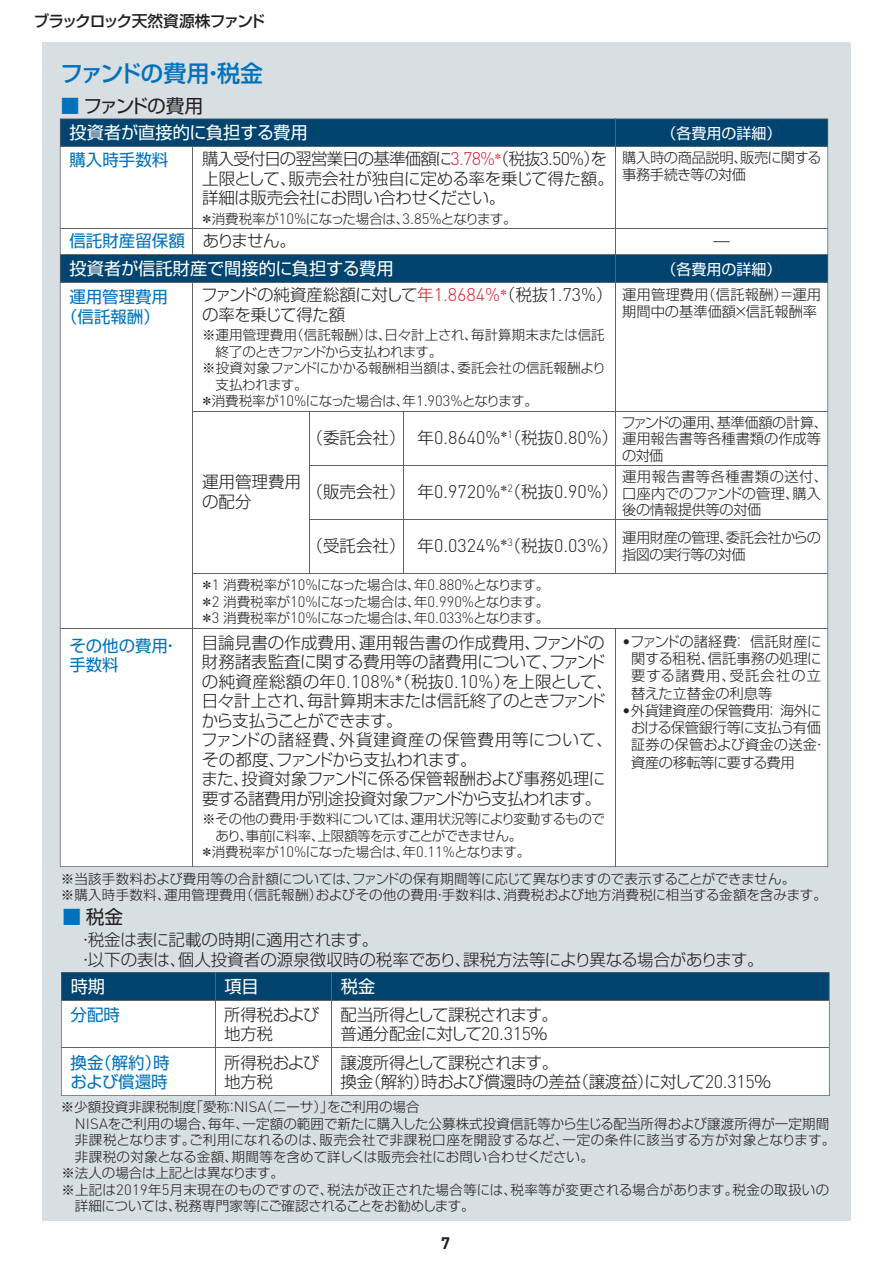
<style>
.page{position:relative;width:893px;height:1263px;background:#fff}
.page>*{position:absolute;margin:0;border:0;box-sizing:border-box;transform-origin:0 0}
.t1{font:22.95px "Shin Go Pro Medium 90 pv RKSJ H";letter-spacing:-.035em;color:#0072bc}
.t2{font:18.75px "Shin Go Pro Regular 90 pv RKSJ H";letter-spacing:-.1em;color:#231f20}
.t3{font:18.75px "Shin Go Pro Regular 90 pv RKSJ H";letter-spacing:-.055em;color:#231f20}
.t4{font:300 18.15px "DIN";color:#231f20}
.t5{font:17.25px "Shin Go Pro Regular 90 pv RKSJ H";color:#fff}
.t6{font:16.5px/19.5px "Shin Go Pro Light 90 pv RKSJ H";letter-spacing:-.02em;color:#231f20}
.t7{font:16.5px/20.1px "Shin Go Pro Light 90 pv RKSJ H";color:#231f20}
.t8{font:16.5px/19.5px "Shin Go Pro Light 90 pv RKSJ H";letter-spacing:-.05em;color:#231f20}
.t9{font:16.5px/19.6px "Shin Go Pro Regular 90 pv RKSJ H";color:#0072bc}
.t10{font:700 16.5px "DIN";color:#231f20}
.t11{font:15.75px "Shin Go Pro Medium 90 pv RKSJ H";letter-spacing:-.065em;color:#231f20}
.t12{font:15px "Shin Go Pro Regular 90 pv RKSJ H";color:#fff}
.t13{font:14.25px/17.2px "Shin Go Pro Light 90 pv RKSJ H";letter-spacing:-.025em;color:#231f20}
.t14{font:14.25px/16.5px "Shin Go Pro Light 90 pv RKSJ H";letter-spacing:.01em;color:#231f20}
.t15{font:14.25px/17.2px "Shin Go Pro Light 90 pv RKSJ H";color:#231f20}
.t16{font:13.5px/16.5px "Shin Go Pro Light 90 pv RKSJ H";letter-spacing:-.005em;color:#231f20}
.t17{font:13.5px "Shin Go Pro Light 90 pv RKSJ H";letter-spacing:-.035em;color:#231f20}
.t18{font:13.5px "Shin Go Pro Light 90 pv RKSJ H";letter-spacing:.03em;color:#231f20}
.t19{font:13.5px "Shin Go Pro Light 90 pv RKSJ H";letter-spacing:.02em;color:#231f20}
.t20{font:13.5px "Shin Go Pro Light 90 pv RKSJ H";letter-spacing:-.025em;color:#231f20}
.t21{font:13.5px "Shin Go Pro Light 90 pv RKSJ H";letter-spacing:-.055em;color:#231f20}
.t22{font:13.5px "Shin Go Pro Light 90 pv RKSJ H";letter-spacing:-.065em;color:#231f20}
.t23{font:300 10.65px "DIN";color:#231f20}
.t24{font:9.6px "Shin Go Pro Light 90 pv RKSJ H";color:#db1e30}
.s1{color:#0072bc}
.s2{font-family:"DIN";font-weight:300;font-size:18.15px;color:#db1e30}
.s3{font-family:"DIN";font-weight:300;font-size:18.15px}
.s4{font-family:"DIN";font-weight:300;font-size:14.85px}
.s5{color:#db1e30}
.s6{font-family:"Shin Go Pro Light 90 pv RKSJ H";font-weight:400;font-size:16.5px}
.s7{font-family:"DIN";font-weight:300;font-size:15.75px}
</style>
<div class="page">
<div style="left:42px;top:42px;width:809px;height:1179px;background:#d8dfe3"></div>
<svg style="left:60px;top:118px;width:768px;height:136px;background:#c8d6de"></svg>
<div style="left:60px;top:254px;width:768px;height:613px;background:#fff"></div>
<svg style="left:61px;top:972px;width:769px;height:124px;background:#c1d0da"></svg>
<p class="t11" style="left:33px;top:15px;width:233px">ブラックロック天然資源株ファンド</p>
<h1 class="t1" style="left:60px;top:65px;width:205px">ファンドの費用・税金</h1>
<h2 class="t2" style="left:61px;top:99px;width:144px"><span class="s1">■</span> ファンドの費用</h2>
<p class="t5" style="left:70px;top:126px;width:240px">投資者が直接的に負担する費用</p>
<p class="t12" style="left:662px;top:127px;width:121px">（各費用の詳細）</p>
<p class="t9" style="left:69px;top:152px;width:100px">購入時手数料</p>
<p class="t9" style="left:69px;top:234px;width:117px">信託財産留保額</p>
<p class="t8" style="left:202px;top:151px;width:406px">購入受付日の翌営業日の基準価額に<span class="s2">3.78%</span>（税抜<span class="s3">3.50%</span>）を</p>
<p class="t24" style="left:493px;top:152px;width:11px">＊</p>
<p class="t6" style="left:202px;top:171px;width:414px">上限として、販売会社が独自に定める率を乗じて得た額。詳細は販売会社にお問い合わせください。</p>
<p class="t17" style="left:200px;top:213px;width:318px">＊消費税率が<span class="s4">10%</span>になった場合は、<span class="s4">3.85%</span>となります。</p>
<p class="t13" style="left:622px;top:151px;width:201px">購入時の商品説明、販売に関する事務手続き等の対価</p>
<p class="t6" style="left:203px;top:233px;width:94px">ありません。</p>
<p class="t6" style="left:713px;top:234px;width:18px">―</p>
<p class="t5" style="left:70px;top:262px;width:325px">投資者が信託財産で間接的に負担する費用</p>
<p class="t6" style="left:201px;top:287px;width:413px">ファンドの純資産総額に対して<span class="s5">年</span><span class="s2">1.8684%</span><sup>＊</sup>（税抜<span class="s3">1.73%</span>）の率を乗じて得た額</p>
<p class="t16" style="left:202px;top:329px;width:404px">※運用管理費用（信託報酬）は、日々計上され、毎計算期末または信託</p>
<p class="t22" style="left:215px;top:347px;width:228px">終了のときファンドから支払われます。</p>
<p class="t19" style="left:202px;top:363px;width:406px">※投資対象ファンドにかかる報酬相当額は、委託会社の信託報酬より</p>
<p class="t16" style="left:215px;top:378px;width:94px">支払われます。</p>
<p class="t17" style="left:200px;top:396px;width:339px">＊消費税率が<span class="s4">10%</span>になった場合は、年<span class="s4">1.903%</span>となります。</p>
<p class="t9" style="left:61px;top:289px;width:108px;text-align:center">運用管理費用（信託報酬）</p>
<p class="t7" style="left:202px;top:474px;width:100px">運用管理費用の配分</p>
<p class="t6" style="left:307px;top:430px;width:100px">（委託会社）</p>
<p class="t6" style="left:307px;top:484px;width:100px">（販売会社）</p>
<p class="t6" style="left:307px;top:538px;width:100px">（受託会社）</p>
<h3 class="t4" style="left:417px;top:431px;width:202px"><span class="s6">年</span>0.8640%<sup>＊</sup><span class="s6">（税抜</span>0.80%<span class="s6">）</span></h3>
<p class="t23" style="left:507px;top:431px;width:7px">1</p>
<h3 class="t4" style="left:417px;top:485px;width:202px"><span class="s6">年</span>0.9720%<sup>＊</sup><span class="s6">（税抜</span>0.90%<span class="s6">）</span></h3>
<p class="t23" style="left:507px;top:485px;width:7px">2</p>
<h3 class="t4" style="left:417px;top:539px;width:202px"><span class="s6">年</span>0.0324%<sup>＊</sup><span class="s6">（税抜</span>0.03%<span class="s6">）</span></h3>
<p class="t23" style="left:507px;top:539px;width:7px">3</p>
<p class="t9" style="left:69px;top:638px;width:111px">その他の費用・手数料</p>
<p class="t16" style="left:200px;top:578px;width:351px;text-align:justify">＊<span class="s4">1</span> 消費税率が<span class="s4">10%</span>になった場合は、年<span class="s4">0.880%</span>となります。＊<span class="s4">2</span> 消費税率が<span class="s4">10%</span>になった場合は、年<span class="s4">0.990%</span>となります。＊<span class="s4">3</span> 消費税率が<span class="s4">10%</span>になった場合は、年<span class="s4">0.033%</span>となります。</p>
<p class="t6" style="left:201px;top:635px;width:413px">目論見書の作成費用、運用報告書の作成費用、ファンドの財務諸表監査に関する費用等の諸費用について、ファンドの純資産総額の年<span class="s3">0.108%</span><sup>＊</sup>（税抜<span class="s3">0.10%</span>）を上限として、日々計上され、毎計算期末または信託終了のときファンドから支払うことができます。<br>ファンドの諸経費、外貨建資産の保管費用等について、その都度、ファンドから支払われます。<br>また、投資対象ファンドに係る保管報酬および事務処理に要する諸費用が別途投資対象ファンドから支払われます。</p>
<p class="t16" style="left:202px;top:813px;width:404px">※その他の費用・手数料については、運用状況等により変動するもので</p>
<p class="t21" style="left:216px;top:831px;width:308px">あり、事前に料率、上限額等を示すことができません。</p>
<p class="t17" style="left:200px;top:847px;width:332px">＊消費税率が<span class="s4">10%</span>になった場合は、年<span class="s4">0.11%</span>となります。</p>
<p class="t12" style="left:662px;top:264px;width:121px">（各費用の詳細）</p>
<p class="t15" style="left:622px;top:288px;width:200px">運用管理費用（信託報酬）＝運用期間中の基準価額×信託報酬率</p>
<p class="t13" style="left:621px;top:416px;width:208px;line-height:16.5px">ファンドの運用、基準価額の計算、運用報告書等各種書類の作成等の対価</p>
<p class="t14" style="left:622px;top:471px;width:207px">運用報告書等各種書類の送付、口座内でのファンドの管理、購入後の情報提供等の対価</p>
<p class="t13" style="left:622px;top:532px;width:200px;line-height:16.5px">運用財産の管理、委託会社からの指図の実行等の対価</p>
<p class="t13" style="left:631px;top:635px;width:192px;text-align:justify;text-indent:-9px"><span class="s7">•</span>ファンドの諸経費：信託財産に関する租税、信託事務の処理に要する諸費用、受託会社の立替えた立替金の利息等</p>
<p class="t13" style="left:631px;top:704px;width:197px;text-indent:-9px"><span class="s7">•</span>外貨建資産の保管費用：海外における保管銀行等に支払う有価証券の保管および資金の送金・資産の移転等に要する費用</p>
<p class="t16" style="left:61px;top:872px;width:768px">※当該手数料および費用等の合計額については、ファンドの保有期間等に応じて異なりますので表示することができません。<br>※購入時手数料、運用管理費用（信託報酬）およびその他の費用・手数料は、消費税および地方消費税に相当する金額を含みます。</p>
<h2 class="t3" style="left:62px;top:910px;width:62px"><span class="s1">■</span> 税金</h2>
<p class="t7" style="left:77px;top:932px;width:688px;line-height:19.5px">・税金は表に記載の時期に適用されます。<br>・以下の表は、個人投資者の源泉徴収時の税率であり、課税方法等により異なる場合があります。</p>
<p class="t5" style="left:71px;top:980px;width:36px">時期</p>
<p class="t5" style="left:224px;top:980px;width:36px">項目</p>
<p class="t5" style="left:341px;top:980px;width:36px">税金</p>
<p class="t9" style="left:71px;top:1007px;width:51px">分配時</p>
<p class="t9" style="left:70px;top:1055px;width:101px">換金（解約）時および償還時</p>
<p class="t6" style="left:224px;top:1007px;width:97px">所得税および地方税</p>
<p class="t6" style="left:224px;top:1055px;width:97px">所得税および地方税</p>
<p class="t8" style="left:341px;top:1007px;width:219px">配当所得として課税されます。普通分配金に対して<span class="s3">20.315</span>％</p>
<p class="t6" style="left:341px;top:1055px;width:432px">譲渡所得として課税されます。<br>換金（解約）時および償還時の差益（譲渡益）に対して<span class="s3">20.315</span>％</p>
<p class="t16" style="left:61px;top:1100px;width:360px">※少額投資非課税制度「愛称：<span class="s4">NISA</span>（ニーサ）」をご利用の場合</p>
<p class="t16" style="left:75px;top:1117px;width:756px"><span class="s4">NISA</span>をご利用の場合、毎年、一定額の範囲で新たに購入した公募株式投資信託等から生じる配当所得および譲渡所得が一定期間</p>
<p class="t18" style="left:75px;top:1135px;width:762px">非課税となります。ご利用になれるのは、販売会社で非課税口座を開設するなど、一定の条件に該当する方が対象となります。</p>
<p class="t16" style="left:75px;top:1150px;width:521px">非課税の対象となる金額、期間等を含めて詳しくは販売会社にお問い合わせください。</p>
<p class="t16" style="left:61px;top:1166px;width:224px">※法人の場合は上記とは異なります。</p>
<p class="t16" style="left:61px;top:1183px;width:769px">※上記は<span class="s4">2019</span>年<span class="s4">5</span>月末現在のものですので、税法が改正された場合等には、税率等が変更される場合があります。税金の取扱いの</p>
<p class="t20" style="left:75px;top:1201px;width:401px">詳細については、税務専門家等にご確認されることをお勧めします。</p>
<p class="t10" style="left:441px;top:1232px;width:10px">7</p>
</div>
